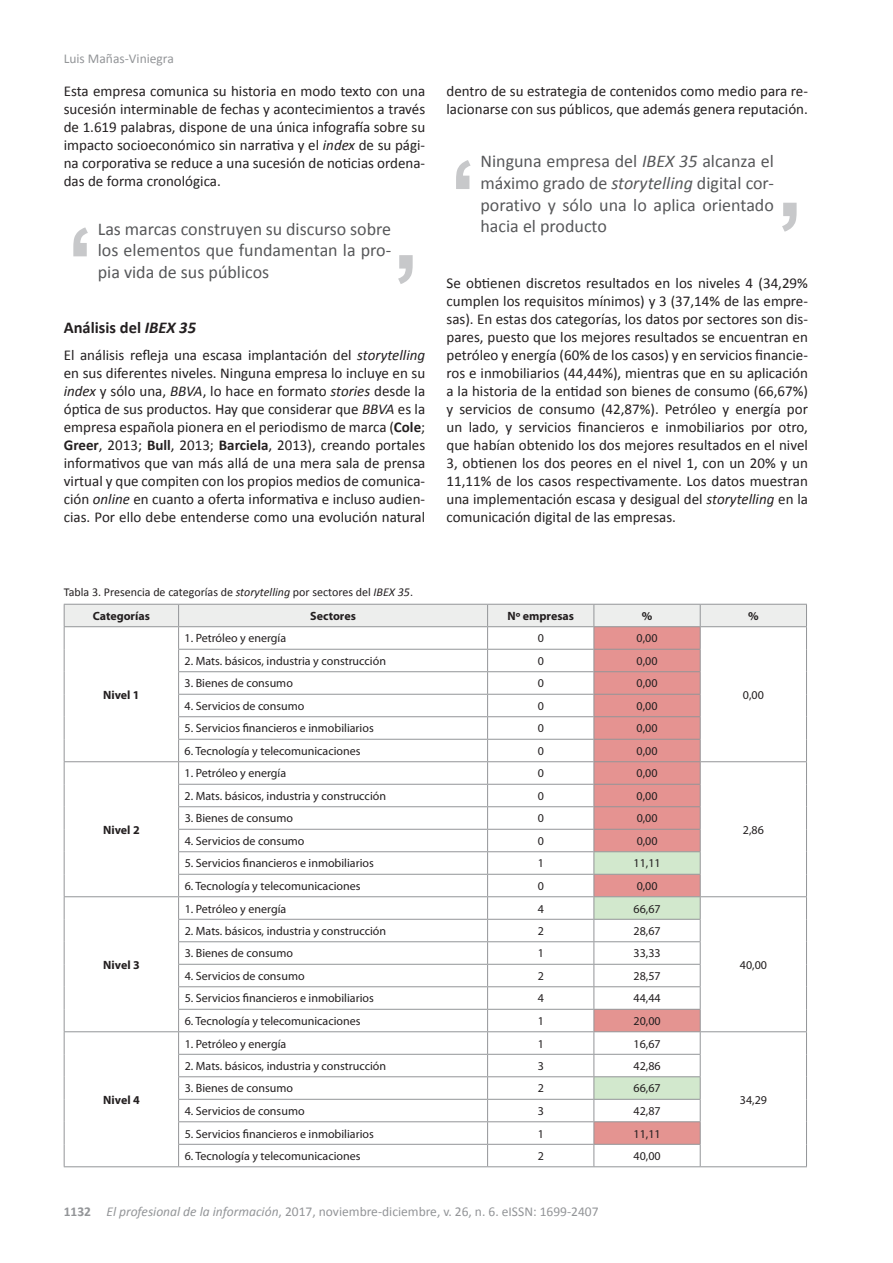
<style>
.page{position:relative;width:893px;height:1263px;background:#fff}
.page>*{position:absolute;margin:0;border:0;box-sizing:border-box;transform-origin:0 0}
.t1{font:18px/21.6px "Calibri";color:#57585a;text-align:justify}
.t2{font:700 16.5px "Calibri";color:#231f20}
.t3{font:15px/18px "Calibri";color:#231f20;text-align:justify}
.t4{font:13.5px "Calibri";color:#939598}
.t5{font:12px "Myriad Pro";color:#231f20}
.t6{font:12px "Calibri";color:#231f20}
.t7{font:700 12px "Myriad Pro";color:#231f20}
.s1{font-style:italic}
.s2{font-weight:700}
</style>
<div class="page">
<svg style="left:398px;top:255px;width:15px;height:29px"></svg>
<svg style="left:73px;top:227px;width:15px;height:29px"></svg>
<svg style="left:64px;top:604px;width:743px;height:562px"></svg>
<hr style="left:64px;top:1166px;width:115px;height:1px;background:#939598">
<hr style="left:179px;top:1166px;width:309px;height:1px;background:#939598">
<hr style="left:488px;top:1166px;width:106px;height:1px;background:#939598">
<hr style="left:594px;top:1166px;width:106px;height:1px;background:#939598">
<hr style="left:700px;top:1166px;width:107px;height:1px;background:#939598">
<svg style="left:782px;top:203px;width:15px;height:29px"></svg>
<svg style="left:456px;top:160px;width:15px;height:29px"></svg>
<p class="t4" style="left:64px;top:50px;width:112px">Luis Mañas-Viniegra</p>
<p class="t3" style="left:64px;top:82px;width:363px">Esta empresa comunica su historia en modo texto con una sucesión interminable de fechas y acontecimientos a través de 1.619 palabras, dispone de una única infografía sobre su impacto socioeconómico sin narrativa y el <span class="s1">index</span> de su pági&shy;na corporativa se reduce a una sucesión de noticias ordena&shy;das de forma cronológica.</p>
<p class="t1" style="left:98px;top:218px;width:295px">Las marcas construyen su discurso sobre los elementos que fundamentan la pro&shy;pia vida de sus públicos</p>
<p class="t2" style="left:64px;top:317px;width:134px">Análisis del <span class="s1">IBEX 35</span></p>
<p class="t3" style="left:64px;top:346px;width:363px">El análisis refleja una escasa implantación del <span class="s1">storytelling </span>en sus diferentes niveles. Ninguna empresa lo incluye en su <span class="s1">index</span> y sólo una, <span class="s1">BBVA</span>, lo hace en formato <span class="s1">stories</span> desde la óptica de sus productos. Hay que considerar que <span class="s1">BBVA</span> es la empresa española pionera en el periodismo de marca (<span class="s2">Cole</span>; <span class="s2">Greer</span>, 2013; <span class="s2">Bull</span>, 2013; <span class="s2">Barciela</span>, 2013), creando portales informativos que van más allá de una mera sala de prensa virtual y que compiten con los propios medios de comunica&shy;ción <span class="s1">online</span> en cuanto a oferta informativa e incluso audien&shy;cias. Por ello debe entenderse como una evolución natural</p>
<p class="t3" style="left:446px;top:82px;width:363px">dentro de su estrategia de contenidos como medio para re&shy;lacionarse con sus públicos, que además genera reputación.</p>
<p class="t1" style="left:480px;top:151px;width:295px">Ninguna empresa del <span class="s1">IBEX 35</span> alcanza el máximo grado de <span class="s1">storytelling</span> digital cor&shy;porativo y sólo una lo aplica orientado hacia el producto</p>
<p class="t3" style="left:446px;top:274px;width:363px">Se obtienen discretos resultados en los niveles 4 (34,29% cumplen los requisitos mínimos) y 3 (37,14% de las empre&shy;sas). En estas dos categorías, los datos por sectores son dis&shy;pares, puesto que los mejores resultados se encuentran en petróleo y energía (60% de los casos) y en servicios financie&shy;ros e inmobiliarios (44,44%), mientras que en su aplicación a la historia de la entidad son bienes de consumo (66,67%) y servicios de consumo (42,87%). Petróleo y energía por un lado, y servicios financieros e inmobiliarios por otro, que habían obtenido los dos mejores resultados en el nivel 3, obtienen los dos peores en el nivel 1, con un 20% y un 11,11% de los casos respectivamente. Los datos muestran una implementación escasa y desigual del <span class="s1">storytelling</span> en la comunicación digital de las empresas.</p>
<p class="t6" style="left:64px;top:584px;width:351px">Tabla 3. Presencia de categorías de <span class="s1">storytelling</span> por sectores del <span class="s1">IBEX 35</span>.</p>
<p class="t7" style="left:93px;top:608px;width:59px">Categorías</p>
<p class="t7" style="left:310px;top:608px;width:47px">Sectores</p>
<p class="t7" style="left:507px;top:608px;width:68px">Nº empresas</p>
<p class="t7" style="left:642px;top:608px;width:12px">%</p>
<p class="t7" style="left:748px;top:608px;width:12px">%</p>
<p class="t7" style="left:103px;top:687px;width:38px">Nivel 1</p>
<p class="t7" style="left:103px;top:822px;width:38px">Nivel 2</p>
<p class="t7" style="left:103px;top:957px;width:38px">Nivel 3</p>
<p class="t7" style="left:103px;top:1092px;width:38px">Nivel 4</p>
<p class="t5" style="left:185px;top:631px;width:103px">1. Petróleo y energía</p>
<p class="t5" style="left:538px;top:631px;width:8px">0</p>
<p class="t5" style="left:637px;top:631px;width:22px">0,00</p>
<p class="t5" style="left:185px;top:653px;width:203px">2. Mats. básicos, industria y construcción</p>
<p class="t5" style="left:538px;top:653px;width:8px">0</p>
<p class="t5" style="left:637px;top:653px;width:22px">0,00</p>
<p class="t5" style="left:185px;top:676px;width:110px">3. Bienes de consumo</p>
<p class="t5" style="left:538px;top:676px;width:8px">0</p>
<p class="t5" style="left:637px;top:676px;width:22px">0,00</p>
<p class="t5" style="left:185px;top:698px;width:121px">4. Servicios de consumo</p>
<p class="t5" style="left:538px;top:698px;width:8px">0</p>
<p class="t5" style="left:637px;top:698px;width:22px">0,00</p>
<p class="t5" style="left:185px;top:721px;width:191px">5. Servicios financieros e inmobiliarios</p>
<p class="t5" style="left:538px;top:721px;width:8px">0</p>
<p class="t5" style="left:637px;top:721px;width:22px">0,00</p>
<p class="t5" style="left:185px;top:743px;width:177px">6. Tecnología y telecomunicaciones</p>
<p class="t5" style="left:538px;top:743px;width:8px">0</p>
<p class="t5" style="left:637px;top:743px;width:22px">0,00</p>
<p class="t5" style="left:185px;top:766px;width:103px">1. Petróleo y energía</p>
<p class="t5" style="left:538px;top:766px;width:8px">0</p>
<p class="t5" style="left:637px;top:766px;width:22px">0,00</p>
<p class="t5" style="left:185px;top:788px;width:203px">2. Mats. básicos, industria y construcción</p>
<p class="t5" style="left:538px;top:788px;width:8px">0</p>
<p class="t5" style="left:637px;top:788px;width:22px">0,00</p>
<p class="t5" style="left:185px;top:811px;width:110px">3. Bienes de consumo</p>
<p class="t5" style="left:538px;top:811px;width:8px">0</p>
<p class="t5" style="left:637px;top:811px;width:22px">0,00</p>
<p class="t5" style="left:185px;top:833px;width:121px">4. Servicios de consumo</p>
<p class="t5" style="left:538px;top:833px;width:8px">0</p>
<p class="t5" style="left:637px;top:833px;width:22px">0,00</p>
<p class="t5" style="left:185px;top:856px;width:191px">5. Servicios financieros e inmobiliarios</p>
<p class="t5" style="left:538px;top:856px;width:8px">1</p>
<p class="t5" style="left:634px;top:856px;width:29px">11,11</p>
<p class="t5" style="left:185px;top:878px;width:177px">6. Tecnología y telecomunicaciones</p>
<p class="t5" style="left:538px;top:878px;width:8px">0</p>
<p class="t5" style="left:637px;top:878px;width:22px">0,00</p>
<p class="t5" style="left:185px;top:901px;width:103px">1. Petróleo y energía</p>
<p class="t5" style="left:538px;top:901px;width:8px">4</p>
<p class="t5" style="left:634px;top:901px;width:29px">66,67</p>
<p class="t5" style="left:185px;top:923px;width:203px">2. Mats. básicos, industria y construcción</p>
<p class="t5" style="left:538px;top:923px;width:8px">2</p>
<p class="t5" style="left:634px;top:923px;width:29px">28,67</p>
<p class="t5" style="left:185px;top:946px;width:110px">3. Bienes de consumo</p>
<p class="t5" style="left:538px;top:946px;width:8px">1</p>
<p class="t5" style="left:634px;top:946px;width:29px">33,33</p>
<p class="t5" style="left:185px;top:968px;width:121px">4. Servicios de consumo</p>
<p class="t5" style="left:538px;top:968px;width:8px">2</p>
<p class="t5" style="left:634px;top:968px;width:29px">28,57</p>
<p class="t5" style="left:185px;top:991px;width:191px">5. Servicios financieros e inmobiliarios</p>
<p class="t5" style="left:538px;top:991px;width:8px">4</p>
<p class="t5" style="left:634px;top:991px;width:29px">44,44</p>
<p class="t5" style="left:185px;top:1013px;width:177px">6. Tecnología y telecomunicaciones</p>
<p class="t5" style="left:538px;top:1013px;width:8px">1</p>
<p class="t5" style="left:634px;top:1013px;width:29px">20,00</p>
<p class="t5" style="left:185px;top:1036px;width:103px">1. Petróleo y energía</p>
<p class="t5" style="left:538px;top:1036px;width:8px">1</p>
<p class="t5" style="left:634px;top:1036px;width:29px">16,67</p>
<p class="t5" style="left:185px;top:1058px;width:203px">2. Mats. básicos, industria y construcción</p>
<p class="t5" style="left:538px;top:1058px;width:8px">3</p>
<p class="t5" style="left:634px;top:1058px;width:29px">42,86</p>
<p class="t5" style="left:185px;top:1081px;width:110px">3. Bienes de consumo</p>
<p class="t5" style="left:538px;top:1081px;width:8px">2</p>
<p class="t5" style="left:634px;top:1081px;width:29px">66,67</p>
<p class="t5" style="left:185px;top:1103px;width:121px">4. Servicios de consumo</p>
<p class="t5" style="left:538px;top:1103px;width:8px">3</p>
<p class="t5" style="left:634px;top:1103px;width:29px">42,87</p>
<p class="t5" style="left:185px;top:1126px;width:191px">5. Servicios financieros e inmobiliarios</p>
<p class="t5" style="left:538px;top:1126px;width:8px">1</p>
<p class="t5" style="left:634px;top:1126px;width:29px">11,11</p>
<p class="t5" style="left:185px;top:1148px;width:177px">6. Tecnología y telecomunicaciones</p>
<p class="t5" style="left:538px;top:1148px;width:8px">2</p>
<p class="t5" style="left:634px;top:1148px;width:29px">40,00</p>
<p class="t4" style="left:64px;top:1203px;width:536px"><span class="s2">1132</span> <span class="s1">El profesional de la información</span>, 2017, noviembre-diciembre, v. 26, n. 6. eISSN: 1699-2407</p>
<p class="t5" style="left:743px;top:687px;width:22px">0,00</p>
<p class="t5" style="left:743px;top:822px;width:22px">2,86</p>
<p class="t5" style="left:740px;top:957px;width:29px">40,00</p>
<p class="t5" style="left:740px;top:1092px;width:29px">34,29</p>
</div>
